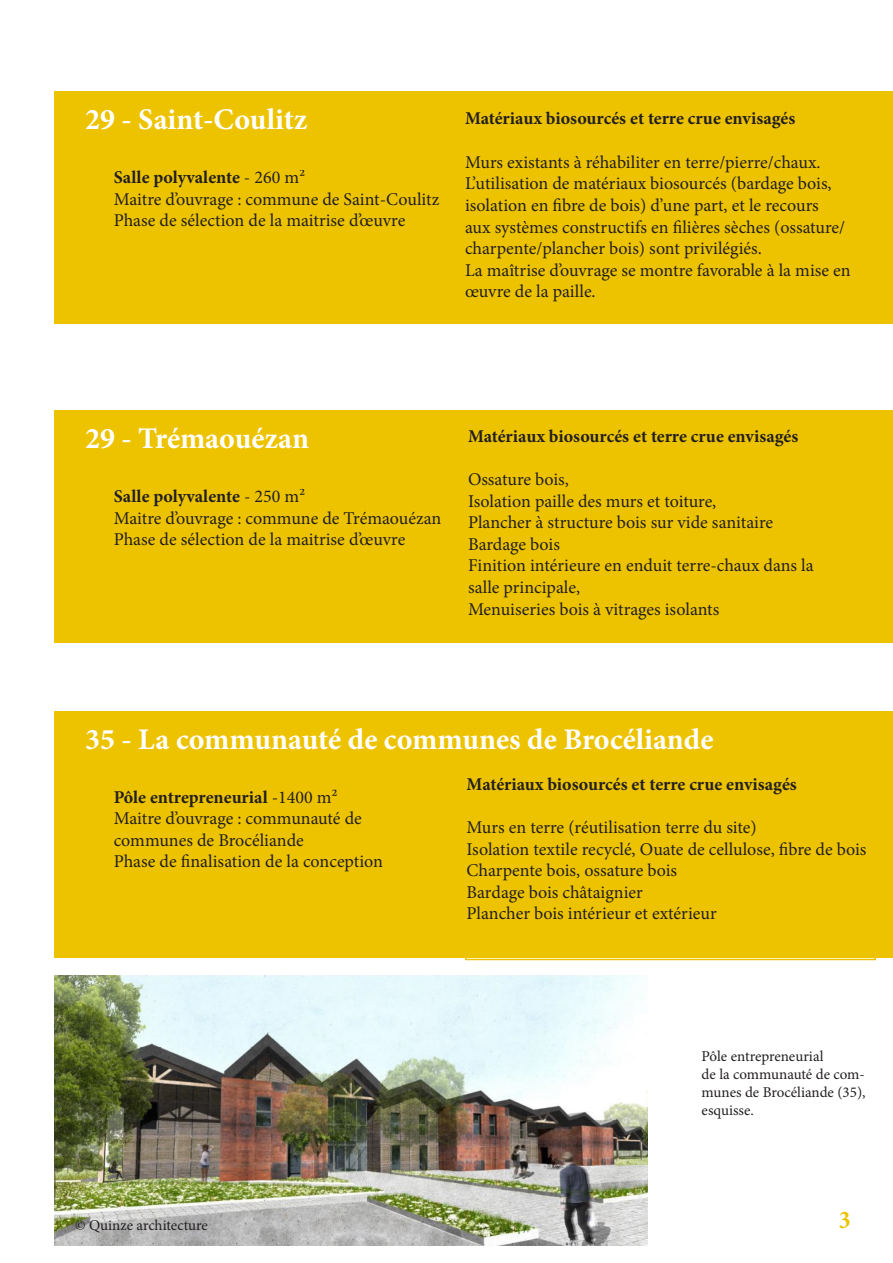
<style>
.page{position:relative;width:893px;height:1263px;background:#fff}
.page>*{position:absolute;margin:0;border:0;box-sizing:border-box;transform-origin:0 0}
.t1{font:700 30px "Minion Pro";color:#fff}
.t2{font:700 condensed 25.5px "Minion Pro";color:#edc300}
.t3{font:18px/21.6px "Minion Pro";color:#231f20}
.t4{font:700 18px "Minion Pro";color:#231f20}
.t5{font:15px/18px "Minion Pro";color:#231f20;text-align:justify}
.s1{font-weight:400}
</style>
<div class="page">
<div style="left:54px;top:92px;width:839px;height:232px;background:#edc300"></div>
<div style="left:54px;top:410px;width:839px;height:233px;background:#edc300"></div>
<div style="left:54px;top:711px;width:839px;height:247px;background:#edc300"></div>
<div style="left:465px;top:754px;width:411px;height:206px;border:2px solid #edc300"></div>
<img style="left:54px;top:976px;width:594px;height:270px">
<p class="t1" style="left:85px;top:98px;width:224px">29 - Saint-Coulitz</p>
<p class="t4" style="left:114px;top:165px;width:193px">Salle polyvalente <span class="s1">- 260 m²</span></p>
<p class="t3" style="left:114px;top:188px;width:327px">Maitre d’ouvrage : commune de Saint-Coulitz</p>
<p class="t3" style="left:114px;top:210px;width:293px">Phase de sélection de la maitrise d’œuvre</p>
<p class="t4" style="left:465px;top:106px;width:332px">Matériaux biosourcés et terre crue envisagés</p>
<p class="t3" style="left:465px;top:151px;width:382px">Murs existants à réhabiliter en terre/pierre/chaux.<br>L’utilisation de matériaux biosourcés (bardage bois, isolation en fibre de bois) d’une part, et le recours aux systèmes constructifs en filières sèches (ossature/ charpente/plancher bois) sont privilégiés.</p>
<p class="t3" style="left:465px;top:259px;width:387px">La maîtrise d’ouvrage se montre favorable à la mise en œuvre de la paille.</p>
<p class="t1" style="left:85px;top:417px;width:226px">29 - Trémaouézan</p>
<p class="t4" style="left:114px;top:483px;width:193px">Salle polyvalente <span class="s1">- 250 m²</span></p>
<p class="t3" style="left:114px;top:507px;width:329px">Maitre d’ouvrage : commune de Trémaouézan</p>
<p class="t3" style="left:114px;top:529px;width:293px">Phase de sélection de la maitrise d’œuvre</p>
<p class="t4" style="left:468px;top:423px;width:332px">Matériaux biosourcés et terre crue envisagés</p>
<p class="t3" style="left:468px;top:469px;width:102px">Ossature bois,</p>
<p class="t3" style="left:468px;top:490px;width:250px">Isolation paille des murs et toiture,</p>
<p class="t3" style="left:468px;top:512px;width:307px">Plancher à structure bois sur vide sanitaire</p>
<p class="t3" style="left:468px;top:533px;width:93px">Bardage bois</p>
<p class="t3" style="left:468px;top:555px;width:347px">Finition intérieure en enduit terre-chaux dans la salle principale,</p>
<p class="t3" style="left:468px;top:598px;width:253px">Menuiseries bois à vitrages isolants</p>
<p class="t1" style="left:85px;top:718px;width:630px">35 - La communauté de communes de Brocéliande</p>
<p class="t4" style="left:114px;top:784px;width:225px">Pôle entrepreneurial <span class="s1">-1400 m²</span></p>
<p class="t3" style="left:114px;top:808px;width:250px">Maitre d’ouvrage : communauté de communes de Brocéliande</p>
<p class="t3" style="left:114px;top:851px;width:271px">Phase de finalisation de la conception</p>
<p class="t4" style="left:466px;top:771px;width:332px">Matériaux biosourcés et terre crue envisagés</p>
<p class="t3" style="left:466px;top:816px;width:292px">Murs en terre (réutilisation terre du site)</p>
<p class="t3" style="left:466px;top:838px;width:401px">Isolation textile recyclé, Ouate de cellulose, fibre de bois</p>
<p class="t3" style="left:466px;top:860px;width:212px">Charpente bois, ossature bois</p>
<p class="t3" style="left:466px;top:881px;width:178px">Bardage bois châtaignier</p>
<p class="t3" style="left:466px;top:903px;width:252px">Plancher bois intérieur et extérieur</p>
<p class="t5" style="left:702px;top:1047px;width:123px">Pôle entrepreneurial</p>
<p class="t5" style="left:702px;top:1065px;width:165px">de la communauté de com&shy;munes de Brocéliande (35), esquisse.</p>
<p class="t5" style="left:75px;top:1216px;width:134px">© Quinze architecture</p>
<p class="t2" style="left:839px;top:1202px;width:13px">3</p>
</div>
